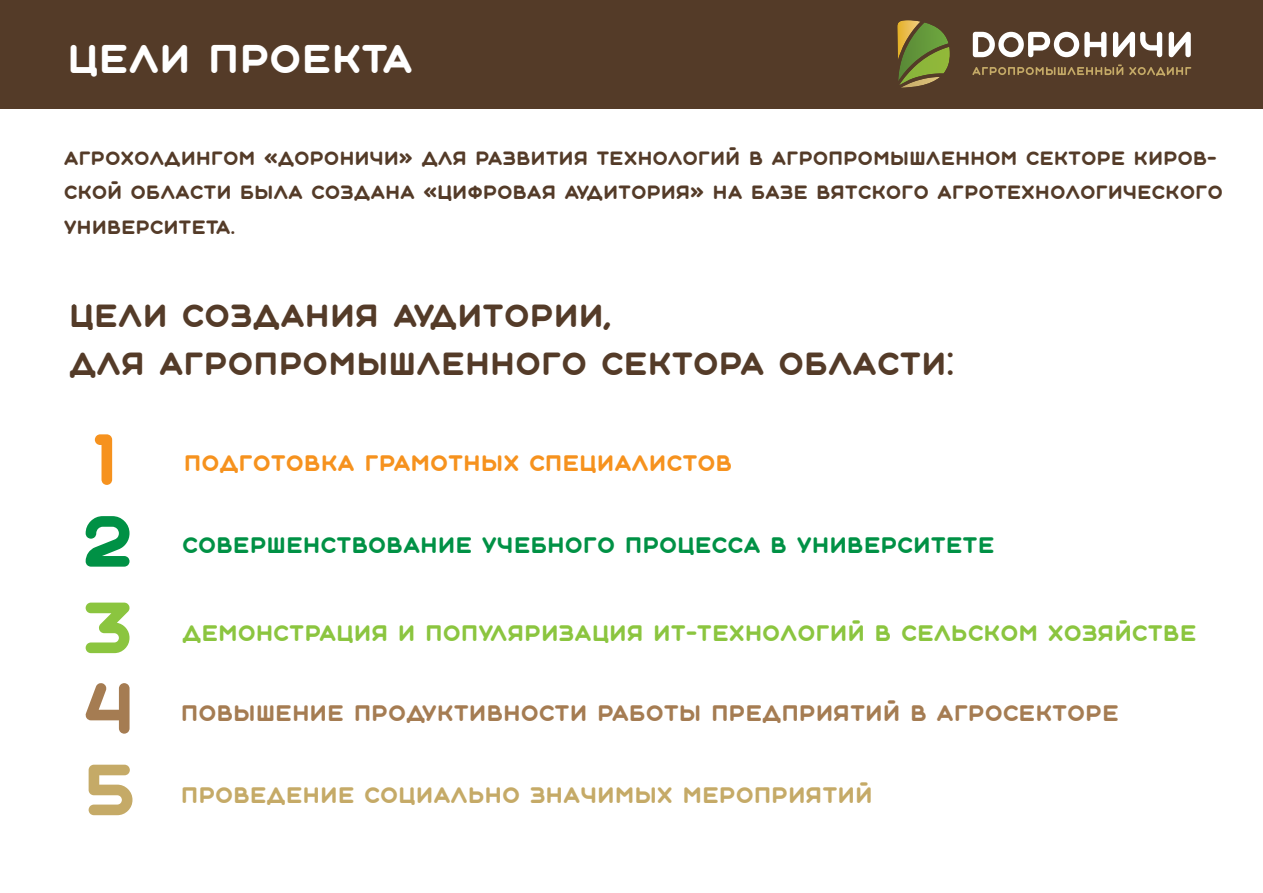
<style>
.page{position:relative;width:1263px;height:893px;background:#fff}
.page>*{position:absolute;margin:0;border:0;box-sizing:border-box;transform-origin:0 0}
.t1{font:67.5px "Aqum";color:#f6921e}
.t2{font:67.5px "Aqum";color:#009145}
.t3{font:67.5px "Aqum";color:#8bc53f}
.t4{font:67.5px "Aqum";color:#a57c52}
.t5{font:67.5px "Aqum";color:#c5aa67}
.t6{font:37.5px "Aqum";letter-spacing:.03em;color:#fff}
.t7{font:30px/48px "Aqum";letter-spacing:.03em;color:#543b28}
.t8{font:21px "Aqum";letter-spacing:.03em;color:#8bc53f}
.t9{font:21px "Aqum";letter-spacing:.03em;color:#a57c52}
.t10{font:21px "Aqum";letter-spacing:.03em;color:#009145}
.t11{font:21px "Aqum";letter-spacing:.03em;color:#c5aa67}
.t12{font:21px "Aqum";letter-spacing:.03em;color:#f6921e}
.t13{font:18px/34.5px "Aqum";letter-spacing:.03em;color:#543b28}
</style>
<div class="page">
<div style="left:0;top:0;width:1263px;height:108px;background:#543b28"></div>
<svg style="left:897px;top:20px;width:53px;height:68px"></svg>
<svg style="left:973px;top:32px;width:218px;height:25px"></svg>
<svg style="left:972px;top:64px;width:219px;height:12px"></svg>
<h2 class="t6" style="left:68px;top:36px;width:346px">цели проекта</h2>
<p class="t13" style="left:64px;top:141px;width:1160px">Агрохолдингом «Дороничи» для развития технологий в агропромышленном секторе Киров&shy;ской области была создана «Цифровая аудитория» на базе Вятского агротехнологического университета.</p>
<h3 class="t7" style="left:69px;top:292px;width:886px">Цели создания аудитории,<br>для агропромышленного сектора области:</h3>
<h1 class="t1" style="left:93px;top:422px;width:25px">1</h1>
<h1 class="t2" style="left:83px;top:504px;width:51px">2</h1>
<h1 class="t3" style="left:83px;top:587px;width:51px">3</h1>
<h1 class="t4" style="left:83px;top:671px;width:53px">4</h1>
<h1 class="t5" style="left:86px;top:752px;width:51px">5</h1>
<p class="t12" style="left:184px;top:451px;width:549px">Подготовка грамотных специалистов</p>
<p class="t10" style="left:183px;top:532px;width:813px">Совершенствование учебного процесса в университете</p>
<p class="t8" style="left:182px;top:620px;width:1015px">Демонстрация и популяризация ИТ-технологий в сельском хозяйстве</p>
<p class="t9" style="left:181px;top:701px;width:939px">Повышение продуктивности работы предприятий в агросекторе</p>
<p class="t11" style="left:181px;top:782px;width:693px">Проведение социально значимых мероприятий</p>
</div>
